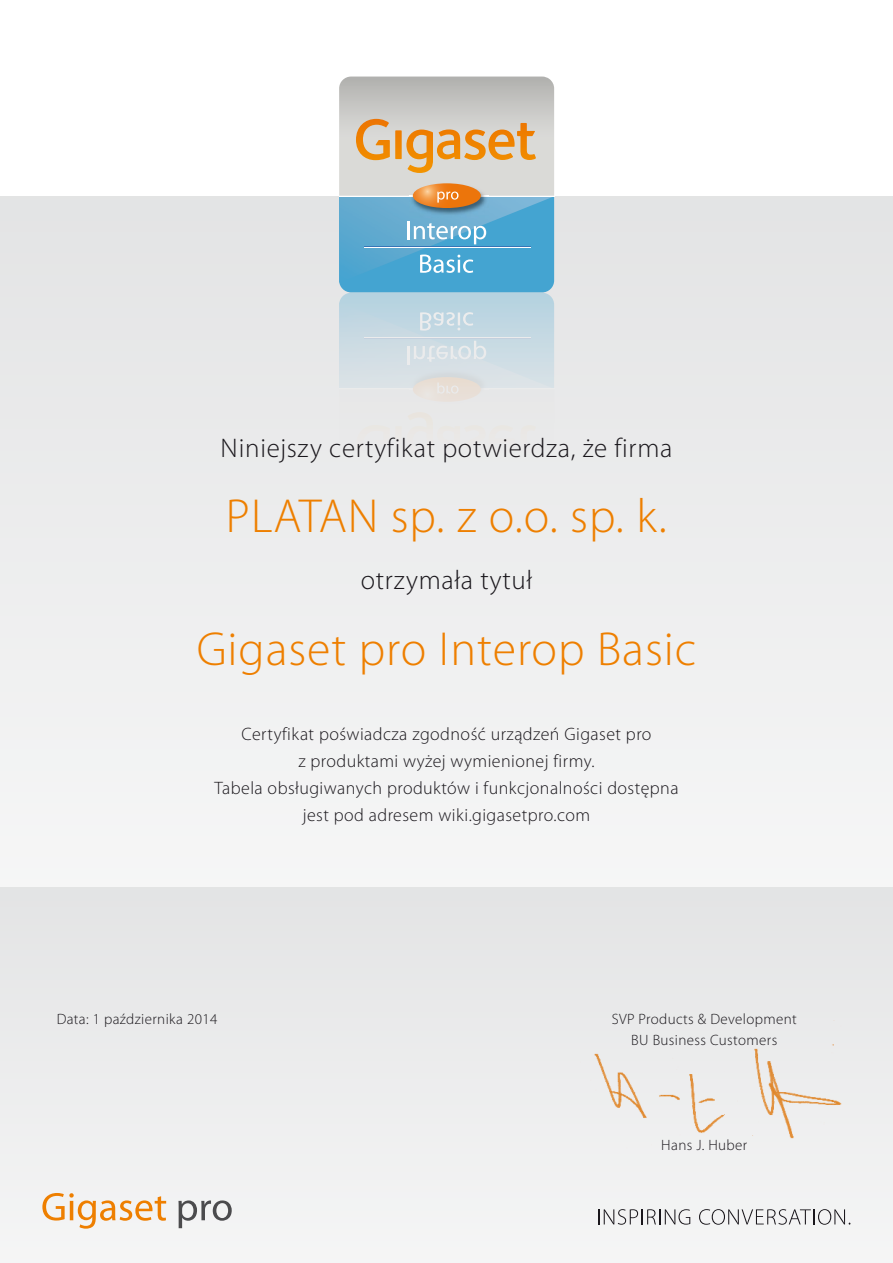
<style>
.page{position:relative;width:893px;height:1263px;background:#fff}
.page>*{position:absolute;margin:0;border:0;box-sizing:border-box;transform-origin:0 0}
.t1{font:300 48px "Myriad Pro";letter-spacing:.02em;color:#ee7f00}
.t2{font:300 27px "Myriad Pro";letter-spacing:.025em;color:#1a171c}
.t3{font:300 18px/27px "Myriad Pro";letter-spacing:.025em;color:#1a171c;text-align:center}
.t4{font:300 15px/21px "Myriad Pro";letter-spacing:.025em;color:#1a171c;text-align:center}
</style>
<div class="page">
<div style="left:0;top:887px;width:893px;height:376px;background:#ececed"></div>
<div style="left:0;top:196px;width:893px;height:691px;background:#edeeee"></div>
<svg style="left:598px;top:1209px;width:92px;height:16px"></svg>
<svg style="left:699px;top:1209px;width:151px;height:16px"></svg>
<svg style="left:42px;top:1193px;width:124px;height:36px"></svg>
<svg style="left:178px;top:1200px;width:54px;height:28px"></svg>
<svg style="left:339px;top:77px;width:215px;height:106px;background:#c8c7c5"></svg>
<img style="left:409px;top:181px;width:80px;height:2px">
<svg style="left:356px;top:119px;width:180px;height:54px;background:#dfbe93"></svg>
<svg style="left:364px;top:412px;width:171px;height:17px"></svg>
<svg style="left:339px;top:183px;width:216px;height:219px;background:#9ec4d6"></svg>
<img style="left:594px;top:1020px;width:248px;height:119px">
<h2 class="t2" style="left:221px;top:432px;width:453px">Niniejszy certyfikat potwierdza, że firma</h2>
<h1 class="t1" style="left:226px;top:487px;width:442px">PLATAN sp. z o.o. sp. k.</h1>
<h2 class="t2" style="left:361px;top:564px;width:173px">otrzymała tytuł</h2>
<h1 class="t1" style="left:197px;top:620px;width:501px">Gigaset pro Interop Basic</h1>
<p class="t3" style="left:214px;top:720px;width:466px">Certyfikat poświadcza zgodność urządzeń Gigaset pro<br>z produktami wyżej wymienionej firmy.<br>Tabela obsługiwanych produktów i funkcjonalności dostępna jest pod adresem wiki.gigasetpro.com</p>
<p class="t4" style="left:57px;top:1008px;width:162px">Data: 1 października 2014</p>
<p class="t4" style="left:612px;top:1008px;width:187px">SVP Products &amp; Development<br>BU Business Customers</p>
<p class="t4" style="left:661px;top:1134px;width:87px">Hans J. Huber</p>
</div>
